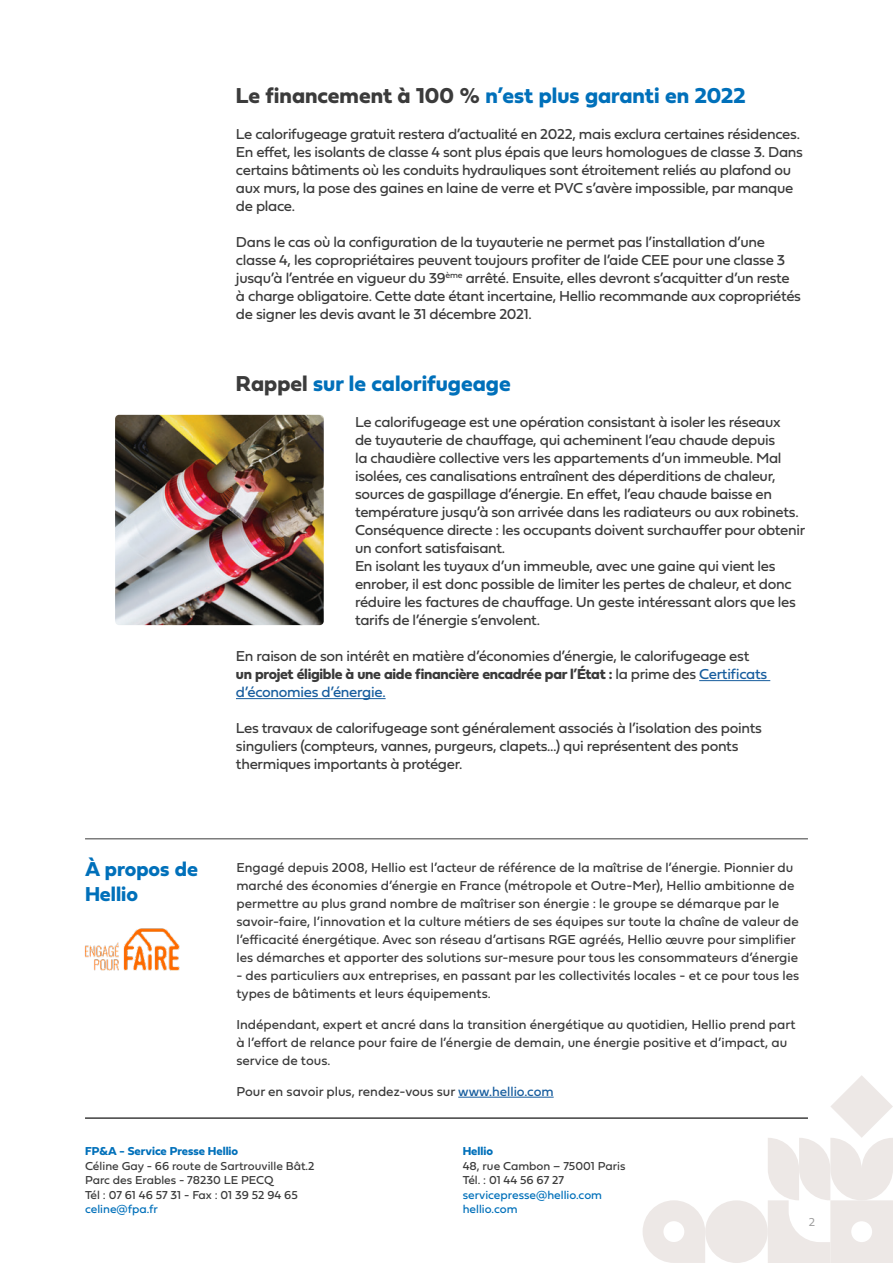
<style>
.page{position:relative;width:893px;height:1263px;background:#fff}
.page>*{position:absolute;margin:0;border:0;box-sizing:border-box;transform-origin:0 0}
.RETRAIT{font:22.5px "Fieldwork Geo Bold";color:#0070ba}
.t1{font:21px/25.2px "Fieldwork Geo Bold";color:#0070ba}
.RETRAIT-2{font:15px/18px "Fieldwork Geo Regular";letter-spacing:-.02em;color:#3b3b3b}
.Texte{font:13.5px/18px "Fieldwork Geo Regular";color:#3b3b3b}
.t2{font:12px/14.4px "Fieldwork Geo Regular";color:#3b3b3b}
.t3{font:12px/14.4px "Fieldwork Geo Regular";color:#0070ba}
.t4{font:12px "Fieldwork Geo Bold";color:#0070ba}
.t5{font:12px "Fieldwork Geo Light";color:#9d9d9d}
.s1{color:#3b3b3b}
.s2{font-family:"Fieldwork Geo Bold"}
.s3{color:#175d9e}
</style>
<div class="page">
<svg style="left:643px;top:1200px;width:62px;height:63px"></svg>
<svg style="left:768px;top:1075px;width:125px;height:188px"></svg>
<div style="left:705px;top:1200px;width:63px;height:63px;background:#ede8e6;border-radius:50%"></div>
<hr style="left:699px;top:680px;width:71px;height:1px;background:#175d9e">
<hr style="left:236px;top:698px;width:150px;height:1px;background:#175d9e">
<img style="left:84px;top:928px;width:96px;height:43px">
<hr style="left:85px;top:1118px;width:723px;height:1px;background:#3b3b3b">
<hr style="left:458px;top:1097px;width:96px;height:1px;background:#175d9e">
<hr style="left:85px;top:838px;width:723px;height:1px;background:#3b3b3b">
<img style="left:115px;top:415px;width:209px;height:210px">
<p class="RETRAIT" style="left:236px;top:78px;width:511px"><span class="s1">Le financement à 100 %</span> n’est plus garanti en 2022</p>
<p class="RETRAIT-2" style="left:236px;top:124px;width:568px">Le calorifugeage gratuit restera d’actualité en 2022, mais exclura certaines résidences.<br>En effet, les isolants de classe 4 sont plus épais que leurs homologues de classe 3. Dans certains bâtiments où les conduits hydrauliques sont étroitement reliés au plafond ou aux murs, la pose des gaines en laine de verre et PVC s’avère impossible, par manque de place.</p>
<p class="RETRAIT-2" style="left:236px;top:232px;width:567px">Dans le cas où la configuration de la tuyauterie ne permet pas l’installation d’une classe 4, les copropriétaires peuvent toujours profiter de l’aide CEE pour une classe 3 jusqu’à l’entrée en vigueur du 39<sup>ème</sup> arrêté. Ensuite, elles devront s’acquitter d’un reste à charge obligatoire. Cette date étant incertaine, Hellio recommande aux copropriétés de signer les devis avant le 31 décembre 2021.</p>
<p class="RETRAIT" style="left:236px;top:366px;width:276px"><span class="s1">Rappel</span> sur le calorifugeage</p>
<p class="RETRAIT-2" style="left:355px;top:412px;width:452px">Le calorifugeage est une opération consistant à isoler les réseaux<br>de tuyauterie de chauffage, qui acheminent l’eau chaude depuis<br>la chaudière collective vers les appartements d’un immeuble. Mal isolées, ces canalisations entraînent des déperditions de chaleur, sources de gaspillage d’énergie. En effet, l’eau chaude baisse en température jusqu’à son arrivée dans les radiateurs ou aux robinets.<br>Conséquence directe : les occupants doivent surchauffer pour obtenir un confort satisfaisant.</p>
<p class="RETRAIT-2" style="left:355px;top:556px;width:442px">En isolant les tuyaux d’un immeuble, avec une gaine qui vient les enrober, il est donc possible de limiter les pertes de chaleur, et donc réduire les factures de chauffage. Un geste intéressant alors que les tarifs de l’énergie s’envolent.</p>
<p class="RETRAIT-2" style="left:236px;top:646px;width:533px">En raison de son intérêt en matière d’économies d’énergie, le calorifugeage est <span class="s2">un projet éligible à une aide financière encadrée par l’État :</span> la prime des <span class="s3">Certificats d’économies d’énergie.</span></p>
<p class="RETRAIT-2" style="left:236px;top:718px;width:527px">Les travaux de calorifugeage sont généralement associés à l’isolation des points singuliers (compteurs, vannes, purgeurs, clapets…) qui représentent des ponts thermiques importants à protéger.</p>
<p class="t1" style="left:85px;top:855px;width:114px">À propos de<br>Hellio</p>
<p class="Texte" style="left:236px;top:858px;width:564px">Engagé depuis 2008, Hellio est l’acteur de référence de la maîtrise de l’énergie. Pionnier du marché des économies d’énergie en France (métropole et Outre-Mer), Hellio ambitionne de permettre au plus grand nombre de maîtriser son énergie : le groupe se démarque par le savoir-faire, l’innovation et la culture métiers de ses équipes sur toute la chaîne de valeur de l’efficacité énergétique. Avec son réseau d’artisans RGE agréés, Hellio œuvre pour simplifier les démarches et apporter des solutions sur-mesure pour tous les consommateurs d’énergie</p>
<p class="Texte" style="left:236px;top:966px;width:564px">- des particuliers aux entreprises, en passant par les collectivités locales - et ce pour tous les types de bâtiments et leurs équipements.</p>
<p class="Texte" style="left:236px;top:1015px;width:561px">Indépendant, expert et ancré dans la transition énergétique au quotidien, Hellio prend part à l’effort de relance pour faire de l’énergie de demain, une énergie positive et d’impact, au service de tous.</p>
<p class="Texte" style="left:236px;top:1081px;width:319px">Pour en savoir plus, rendez-vous sur <span class="s3">www.hellio.com</span></p>
<p class="t4" style="left:85px;top:1142px;width:155px">FP&amp;A - Service Presse Hellio</p>
<p class="t2" style="left:85px;top:1158px;width:231px">Céline Gay - 66 route de Sartrouville Bât.2<br>Parc des Erables - 78230 LE PECQ<br>Tél : 07 61 46 57 31 - Fax : 01 39 52 94 65</p>
<p class="t3" style="left:85px;top:1201px;width:74px">celine@fpa.fr</p>
<p class="t4" style="left:463px;top:1142px;width:32px">Hellio</p>
<p class="t2" style="left:463px;top:1158px;width:164px">48, rue Cambon – 75001 Paris<br>Tél. : 01 44 56 67 27</p>
<p class="t3" style="left:463px;top:1187px;width:141px">servicepresse@hellio.com hellio.com</p>
<p class="t5" style="left:809px;top:1213px;width:8px">2</p>
</div>
